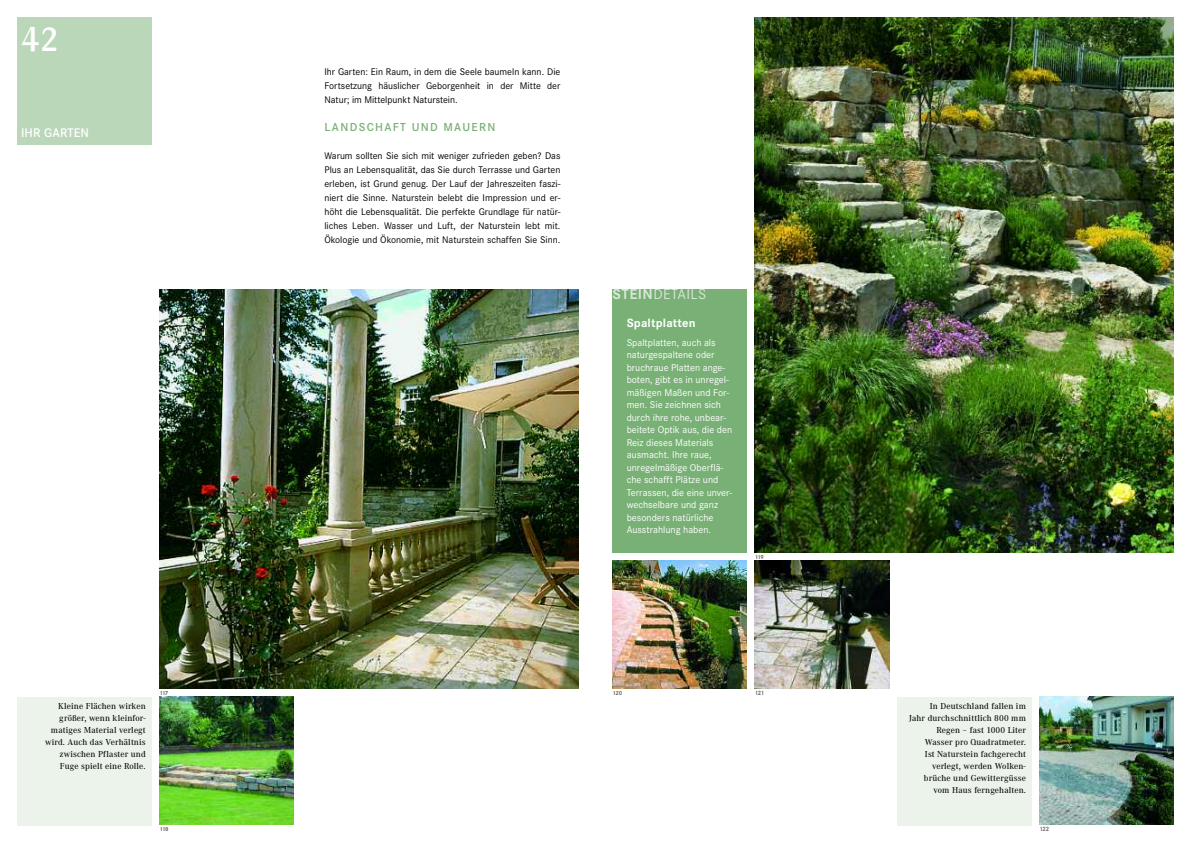
<style>
.page{position:relative;width:1191px;height:842px;background:#fff}
.page>*{position:absolute;margin:0;border:0;box-sizing:border-box;transform-origin:0 0}
.t1{font:600 36px "Corporate A";color:#fff}
.t2{font:15px "Corporate S";letter-spacing:.025em;color:#d6e7d5}
.t3{font:600 13px "Corporate S";letter-spacing:.01em;color:#fff}
.t4{font:700 12.5px "Corporate S";letter-spacing:.015em;color:#fff}
.t5{font:600 12px "Corporate S";letter-spacing:.11em;color:#78b075}
.t6{font:10.2px/12.5px "Corporate S";color:#fff}
.t7{font:10px/14px "Corporate S";color:#000;text-align:justify}
.t8{font:500 9px/12px "Corporate A";letter-spacing:.015em;color:#000;text-align:right}
.t9{font:700 6.4px "Corporate S";letter-spacing:-.07em;color:#666;scale:.93 1}
.t10{font:700 6px "Corporate S";letter-spacing:-.075em;color:#666}
.s1{font-weight:700}
</style>
<div class="page">
<div style="left:17px;top:17px;width:134px;height:128px;background:#bbd7ba"></div>
<div style="left:612px;top:289px;width:135px;height:264px;background:#78b075"></div>
<img style="left:755px;top:17px;width:419px;height:536px">
<img style="left:159px;top:289px;width:419px;height:400px">
<img style="left:612px;top:561px;width:135px;height:128px">
<img style="left:755px;top:561px;width:134px;height:128px">
<img style="left:159px;top:697px;width:135px;height:128px">
<div style="left:897px;top:697px;width:134px;height:128px;background:#ebf3ea"></div>
<div style="left:17px;top:697px;width:134px;height:128px;background:#ebf3ea"></div>
<img style="left:1039px;top:697px;width:135px;height:128px">
<h1 class="t1" style="left:21px;top:18px;width:40px">42</h1>
<h3 class="t3" style="left:21px;top:125px;width:70px">IHR GARTEN</h3>
<p class="t8" style="left:45px;top:700px;width:102px">Kleine Flächen wirken größer, wenn kleinfor&shy;matiges Material verlegt wird. Auch das Verhältnis zwischen Pflaster und<br>Fuge spielt eine Rolle.</p>
<p class="t10" style="left:159px;top:689px;width:10px">117</p>
<p class="t10" style="left:159px;top:825px;width:11px">118</p>
<p class="t7" style="left:324px;top:64px;width:237px">Ihr Garten: Ein Raum, in dem die Seele baumeln kann. Die Fortsetzung häuslicher Geborgenheit in der Mitte der Natur; im Mittelpunkt Naturstein.</p>
<p class="t5" style="left:324px;top:120px;width:172px">LANDSCHAFT UND MAUERN</p>
<p class="t7" style="left:324px;top:148px;width:238px">Warum sollten Sie sich mit weniger zufrieden geben? Das Plus an Lebensqualität, das Sie durch Terrasse und Garten erleben, ist Grund genug. Der Lauf der Jahreszeiten faszi&shy;niert die Sinne. Naturstein belebt die Impression und er&shy;höht die Lebensqualität. Die perfekte Grundlage für natür&shy;liches Leben. Wasser und Luft, der Naturstein lebt mit.<br>Ökologie und Ökonomie, mit Naturstein schaffen Sie Sinn.</p>
<h2 class="t2" style="left:612px;top:285px;width:95px"><span class="s1">STEIN</span>DETAILS</h2>
<p class="t4" style="left:626px;top:316px;width:71px">Spaltplatten</p>
<p class="t6" style="left:626px;top:336px;width:107px">Spaltplatten, auch als naturgespaltene oder bruchraue Platten ange&shy;boten, gibt es in unregel&shy;mäßigen Maßen und For&shy;men. Sie zeichnen sich durch ihre rohe, unbear&shy;beitete Optik aus, die den<br>Reiz dieses Materials ausmacht. Ihre raue, unregelmäßige Oberflä&shy;che schafft Plätze und<br>Terrassen, die eine unver&shy;wechselbare und ganz besonders natürliche<br>Ausstrahlung haben.</p>
<p class="t10" style="left:755px;top:553px;width:11px">119</p>
<p class="t10" style="left:612px;top:689px;width:11px">120</p>
<p class="t9" style="left:755px;top:689px;width:12px">121</p>
<p class="t8" style="left:909px;top:700px;width:118px">In Deutschland fallen im<br>Jahr durchschnittlich 800 mm<br>Regen – fast 1000 Liter<br>Wasser pro Quadratmeter.<br>Ist Naturstein fachgerecht verlegt, werden Wolken&shy;brüche und Gewittergüsse vom Haus ferngehalten.</p>
<p class="t9" style="left:1039px;top:825px;width:12px">122</p>
</div>
